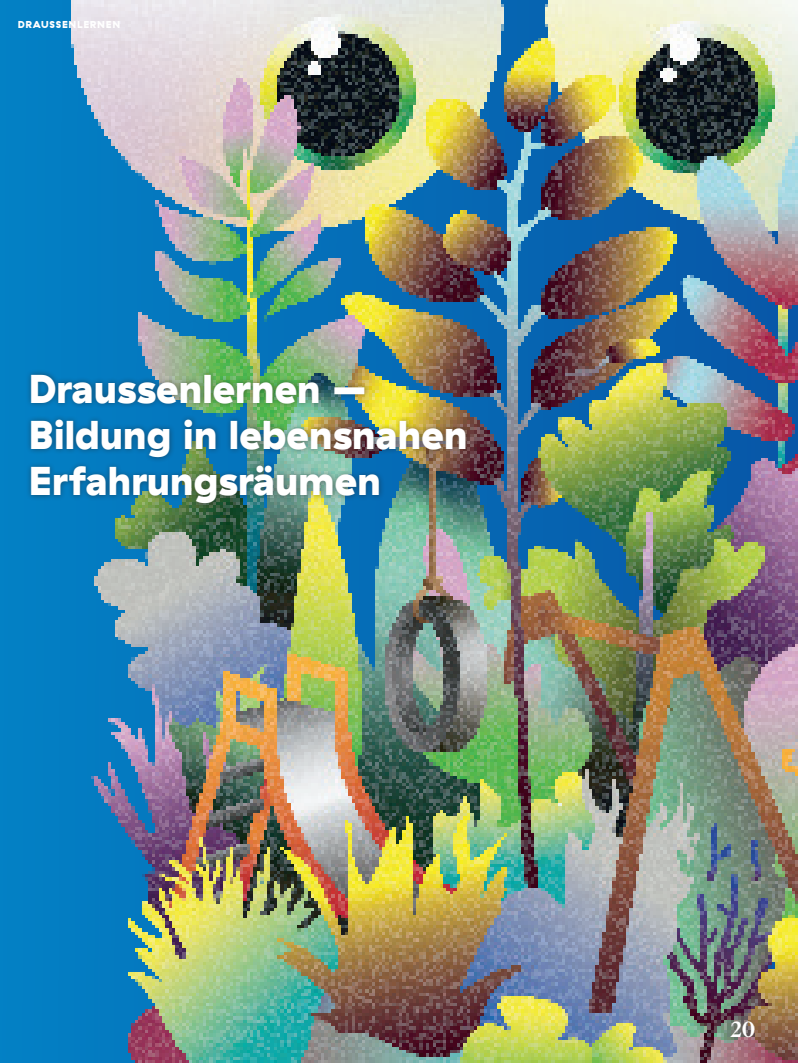
<style>
.page{position:relative;width:798px;height:1063px;background:#fff}
.page>*{position:absolute;margin:0;border:0;box-sizing:border-box;transform-origin:0 0}
.Haptik_Black_42_44__Titel_gelb{font:900 40px/46.2px "GT Haptik";color:#fff}
.t1{font:700 20px "Sang Bleu Kingdom";color:#fff}
.t2{font:900 10px "GT Haptik";letter-spacing:.07em;color:#fff}
</style>
<div class="page">
<img style="left:0;top:0;width:797px;height:1063px">
<div style="left:25px;top:369px;width:446px;height:141px;background:#231f20;opacity:.5"></div>
<p class="t2" style="left:18px;top:18px;width:104px">DRAUSSENLERNEN</p>
<p class="Haptik_Black_42_44__Titel_gelb" style="left:28px;top:366px;width:440px">Draussenlernen –<br>Bildung in lebensnahen<br>Erfahrungsräumen</p>
<p class="t1" style="left:730px;top:1015px;width:27px">20</p>
</div>
